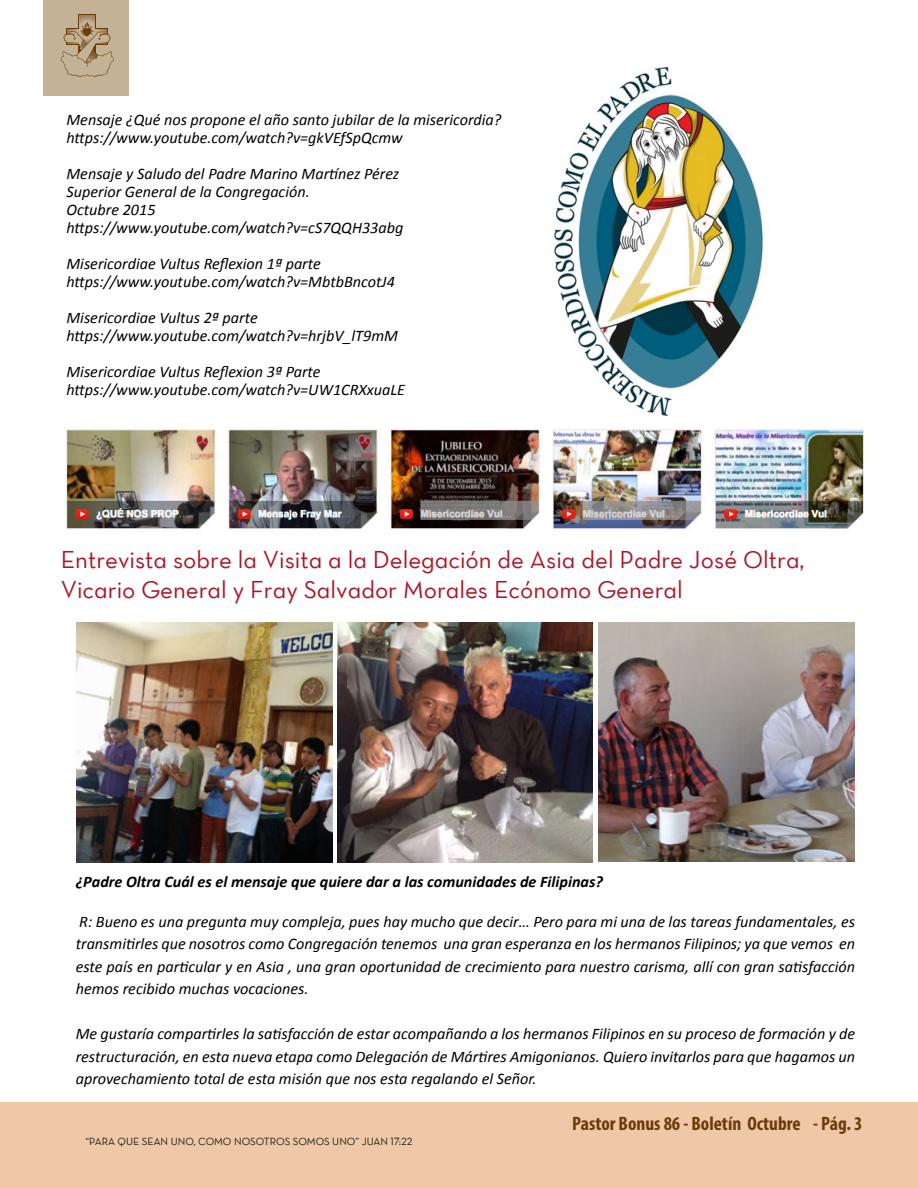
<style>
.page{position:relative;width:918px;height:1188px;background:#fff}
.page>*{position:absolute;margin:0;border:0;box-sizing:border-box;transform-origin:0 0}
.t1{font:24.9px/29.8px "Neutra Text Book Alt";color:#a91728}
.t2{font:700 condensed 19.5px "Myriad Pro";color:#6a3c0a}
.t3{font:italic 16.2px/18px "Calibri";color:#000}
.t4{font:italic 700 16.2px "Calibri";color:#000}
.t5{font:10.65px "Neutra Text Book Alt";color:#1d1d1b}
</style>
<div class="page">
<div style="left:0;top:1103px;width:917px;height:85px;background:#efc8a8"></div>
<div style="left:43px;top:0;width:85px;height:96px;background:#c3b296"></div>
<svg style="left:60px;top:14px;width:54px;height:63px"></svg>
<img style="left:63px;top:429px;width:801px;height:100px">
<img style="left:554px;top:68px;width:209px;height:348px">
<img style="left:337px;top:623px;width:255px;height:239px">
<img style="left:599px;top:622px;width:255px;height:240px">
<img style="left:76px;top:623px;width:256px;height:240px">
<p class="t3" style="left:66px;top:110px;width:436px">Mensaje ¿Qué nos propone el año santo jubilar de la misericordia? https://www.youtube.com/watch?v=gkVEfSpQcmw</p>
<p class="t3" style="left:66px;top:164px;width:338px">Mensaje y Saludo del Padre Marino Martínez Pérez Superior General de la Congregación.<br>Octubre 2015 https://www.youtube.com/watch?v=cS7QQH33abg</p>
<p class="t3" style="left:66px;top:254px;width:330px">Misericordiae Vultus Reflexion 1ª parte https://www.youtube.com/watch?v=MbtbBncotJ4</p>
<p class="t3" style="left:66px;top:308px;width:333px">Misericordiae Vultus 2ª parte https://www.youtube.com/watch?v=hrjbV_lT9mM</p>
<p class="t3" style="left:66px;top:362px;width:340px">Misericordiae Vultus Reflexion 3ª Parte https://www.youtube.com/watch?v=UW1CRXxuaLE</p>
<h1 class="t1" style="left:61px;top:544px;width:745px">Entrevista sobre la Visita a la Delegación de Asia del Padre José Oltra,<br>Vicario General y Fray Salvador Morales Ecónomo General</h1>
<p class="t4" style="left:76px;top:871px;width:528px">¿Padre Oltra Cuál es el mensaje que quiere dar a las comunidades de Filipinas?</p>
<p class="t3" style="left:76px;top:909px;width:780px;line-height:22.5px;text-align:justify">R: Bueno es una pregunta muy compleja, pues hay mucho que decir… Pero para mi una de las tareas fundamentales, es transmitirles que nosotros como Congregación tenemos una gran esperanza en los hermanos Filipinos; ya que vemos en este país en particular y en Asia , una gran oportunidad de crecimiento para nuestro carisma, allí con gran satisfacción hemos recibido muchas vocaciones.</p>
<p class="t3" style="left:76px;top:1022px;width:780px;line-height:22.5px;text-align:justify">Me gustaría compartirles la satisfacción de estar acompañando a los hermanos Filipinos en su proceso de formación y de restructuración, en esta nueva etapa como Delegación de Mártires Amigonianos. Quiero invitarlos para que hagamos un aprovechamiento total de esta misión que nos esta regalando el Señor.</p>
<p class="t5" style="left:85px;top:1135px;width:328px">“PARA QUE SEAN UNO, COMO NOSOTROS SOMOS UNO” JUAN 17:22</p>
<p class="t2" style="left:572px;top:1111px;width:292px">Pastor Bonus 86 - Boletín Octubre - Pág. 3</p>
</div>
